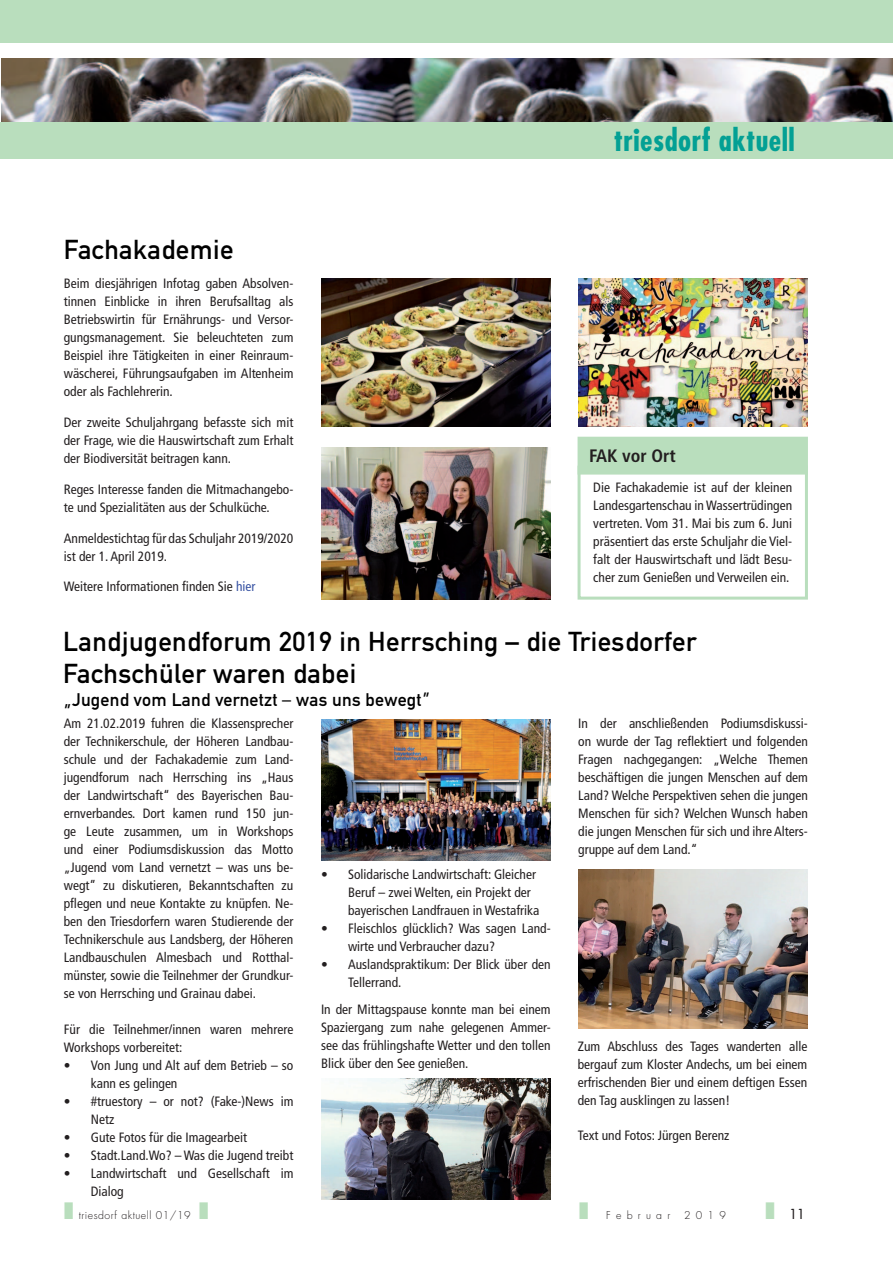
<style>
.page{position:relative;width:893px;height:1263px;background:#fff}
.page>*{position:absolute;margin:0;border:0;box-sizing:border-box;transform-origin:0 0}
.t1{font:700 condensed 30px "Futura";letter-spacing:.015em;color:#03a094}
.t2{font:27px/31.2px "DIN Mittelschrift";letter-spacing:.015em;color:#000}
.t3{font:18px "DIN Mittelschrift";letter-spacing:.015em;color:#000}
.t4{font:700 condensed 18px "Frutiger";color:#231f20}
.t5{font:condensed 13.5px/18px "Frutiger";color:#231f20}
.t6{font:13.5px "Futura";color:#231f20}
.t7{font:300 10.5px "Futura";letter-spacing:.05em;color:#231f20}
.t8{font:300 10.5px "Futura";letter-spacing:.5em;color:#231f20}
.s1{color:#3853a3}
.s2{font-family:"Frutiger";font-stretch:condensed}
</style>
<div class="page">
<div style="left:0;top:0;width:893px;height:43px;background:#b9debd"></div>
<img style="left:1px;top:58px;width:892px;height:64px">
<div style="left:0;top:122px;width:893px;height:36px;background:#b9debd"></div>
<div style="left:578px;top:466px;width:230px;height:134px;border:3px solid #b9debd"></div>
<img style="left:321px;top:279px;width:230px;height:147px">
<img style="left:321px;top:448px;width:229px;height:151px">
<div style="left:579px;top:438px;width:227px;height:35px;background:#b9debd"></div>
<div style="left:578px;top:437px;width:230px;height:38px;border:3px solid #b9debd"></div>
<img style="left:321px;top:719px;width:230px;height:142px">
<img style="left:321px;top:1078px;width:229px;height:121px">
<img style="left:579px;top:869px;width:228px;height:159px">
<img style="left:578px;top:279px;width:229px;height:148px">
<h2 class="t2" style="left:64px;top:234px;width:171px">Fachakademie</h2>
<p class="t5" style="left:64px;top:275px;width:231px;text-align:justify">Beim diesjährigen Infotag gaben Absolven&shy;tinnen Einblicke in ihren Berufsalltag als Betriebswirtin für Ernährungs- und Versor&shy;gungsmanagement. Sie beleuchteten zum Beispiel ihre Tätigkeiten in einer Reinraum&shy;wäscherei, Führungsaufgaben im Altenheim oder als Fachlehrerin.</p>
<p class="t5" style="left:64px;top:413px;width:231px;text-align:justify">Der zweite Schuljahrgang befasste sich mit der Frage, wie die Hauswirtschaft zum Erhalt der Biodiversität beitragen kann.</p>
<p class="t5" style="left:64px;top:480px;width:231px">Reges Interesse fanden die Mitmachangebo&shy;te und Spezialitäten aus der Schulküche.</p>
<p class="t5" style="left:64px;top:529px;width:231px">Anmeldestichtag für das Schuljahr 2019/2020 ist der 1. April 2019.</p>
<p class="t5" style="left:64px;top:578px;width:193px">Weitere Informationen finden Sie <span class="s1">hier</span></p>
<h1 class="t1" style="left:614px;top:120px;width:182px">triesdorf aktuell</h1>
<h3 class="t4" style="left:589px;top:445px;width:88px">FAK vor Ort</h3>
<p class="t5" style="left:593px;top:478px;width:200px;text-align:justify">Die Fachakademie ist auf der kleinen Landesgartenschau in Wassertrüdingen vertreten. Vom 31. Mai bis zum 6. Juni präsentiert das erste Schuljahr die Viel&shy;falt der Hauswirtschaft und lädt Besu&shy;cher zum Genießen und Verweilen ein.</p>
<h2 class="t2" style="left:63px;top:626px;width:635px">Landjugendforum 2019 in Herrsching – die Triesdorfer<br>Fachschüler waren dabei</h2>
<h3 class="t3" style="left:63px;top:689px;width:369px"><span class="s2">„</span>Jugend vom Land vernetzt <span class="s2">–</span> was uns bewegt<span class="s2">”</span></h3>
<p class="t5" style="left:64px;top:715px;width:231px;text-align:justify">Am 21.02.2019 fuhren die Klassensprecher der Technikerschule, der Höheren Landbau&shy;schule und der Fachakademie zum Land&shy;jugendforum nach Herrsching ins „Haus der Landwirtschaft“ des Bayerischen Bau&shy;ernverbandes. Dort kamen rund 150 jun&shy;ge Leute zusammen, um in Workshops und einer Podiumsdiskussion das Motto „Jugend vom Land vernetzt – was uns be&shy;wegt” zu diskutieren, Bekanntschaften zu pflegen und neue Kontakte zu knüpfen. Ne&shy;ben den Triesdorfern waren Studierende der Technikerschule aus Landsberg, der Höheren Landbauschulen Almesbach und Rotthal&shy;münster, sowie die Teilnehmer der Grundkur&shy;se von Herrsching und Grainau dabei.</p>
<p class="t5" style="left:64px;top:1021px;width:231px">Für die Teilnehmer/innen waren mehrere<br>Workshops vorbereitet:</p>
<p class="t5" style="left:91px;top:1057px;width:204px;text-indent:-27px">• Von Jung und Alt auf dem Betrieb – so kann es gelingen</p>
<p class="t5" style="left:91px;top:1093px;width:204px;text-indent:-27px">• #truestory – or not? (Fake-)News im<br>Netz</p>
<p class="t5" style="left:64px;top:1129px;width:185px">• Gute Fotos für die Imagearbeit</p>
<p class="t5" style="left:64px;top:1147px;width:231px">• Stadt.Land.Wo? – Was die Jugend treibt</p>
<p class="t5" style="left:91px;top:1165px;width:204px;text-indent:-27px">• Landwirtschaft und Gesellschaft im<br>Dialog</p>
<p class="t5" style="left:348px;top:866px;width:193px;text-indent:-27px">• Solidarische Landwirtschaft: Gleicher<br>Beruf – zwei Welten, ein Projekt der bayerischen Landfrauen in Westafrika</p>
<p class="t5" style="left:348px;top:920px;width:204px;text-indent:-27px">• Fleischlos glücklich? Was sagen Land&shy;wirte und Verbraucher dazu?</p>
<p class="t5" style="left:348px;top:956px;width:204px;text-indent:-27px">• Auslandspraktikum: Der Blick über den<br>Tellerrand.</p>
<p class="t5" style="left:321px;top:1000px;width:231px;text-align:justify">In der Mittagspause konnte man bei einem Spaziergang zum nahe gelegenen Ammer&shy;see das frühlingshafte Wetter und den tollen Blick über den See genießen.</p>
<p class="t5" style="left:578px;top:715px;width:231px;text-align:justify">In der anschließenden Podiumsdiskussi&shy;on wurde der Tag reflektiert und folgenden Fragen nachgegangen: „Welche Themen beschäftigen die jungen Menschen auf dem Land? Welche Perspektiven sehen die jungen Menschen für sich? Welchen Wunsch haben die jungen Menschen für sich und ihre Alters&shy;gruppe auf dem Land.“</p>
<p class="t5" style="left:578px;top:1037px;width:231px;text-align:justify">Zum Abschluss des Tages wanderten alle bergauf zum Kloster Andechs, um bei einem erfrischenden Bier und einem deftigen Essen den Tag ausklingen zu lassen!</p>
<p class="t5" style="left:578px;top:1126px;width:153px">Text und Fotos: Jürgen Berenz</p>
<p class="t7" style="left:79px;top:1209px;width:114px">triesdorf aktuell 01/19</p>
<p class="t8" style="left:606px;top:1209px;width:66px">Februar</p>
<p class="t7" style="left:684px;top:1209px;width:43px">2019</p>
<p class="t6" style="left:789px;top:1205px;width:17px">11</p>
</div>
